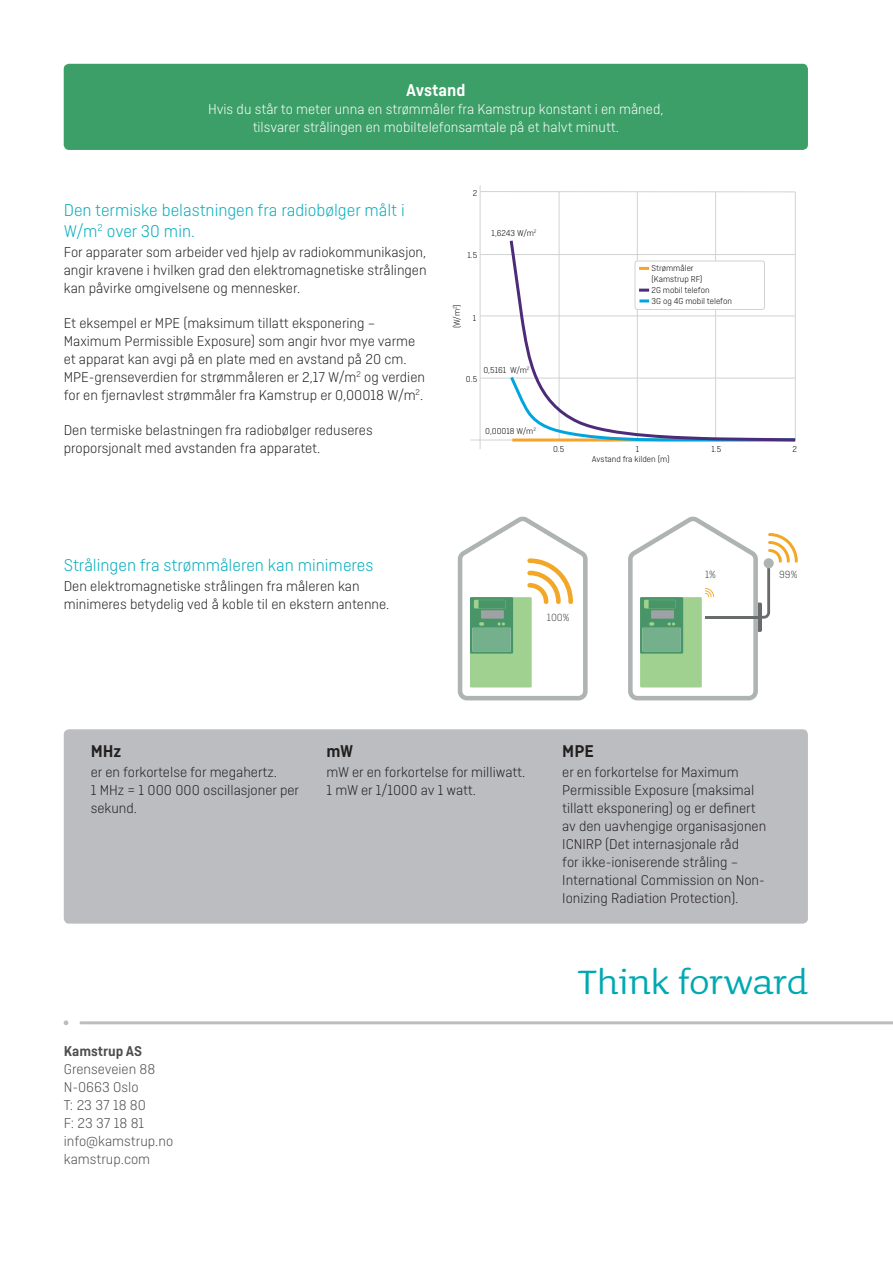
<style>
.page{position:relative;width:893px;height:1263px;background:#fff}
.page>*{position:absolute;margin:0;border:0;box-sizing:border-box;transform-origin:0 0}
.t1{font:45px "Sauna Pro";color:#00a9b1}
.t2{font:300 18px/21px "Ciutadella";color:#00acbb}
.t3{font:600 18px "Ciutadella";color:#231f20}
.t4{font:600 18px "Ciutadella";color:#fff}
.t5{font:300 15px/18px "Ciutadella";color:#231f20}
.t6{font:300 15px/18px "Ciutadella";color:#fff;text-align:center}
.t7{font:300 15px/18px "Ciutadella";color:#4b4c4d}
.t8{font:600 15px "Ciutadella";color:#4b4c4d}
.t9{font:300 10.95px "Ciutadella";color:#424446}
.t10{font:300 9px/10.8px "Ciutadella";color:#000001}
</style>
<div class="page">
<svg style="left:64px;top:1020px;width:829px;height:5px"></svg>
<hr style="left:480px;top:185px;width:1px;height:264px;background:#d1d2d2">
<hr style="left:470px;top:440px;width:325px;height:1px;background:#d1d2d2">
<hr style="left:559px;top:192px;width:1px;height:248px;background:#d1d2d2">
<hr style="left:637px;top:192px;width:1px;height:248px;background:#d1d2d2">
<hr style="left:715px;top:192px;width:1px;height:248px;background:#d1d2d2">
<hr style="left:795px;top:192px;width:1px;height:248px;background:#d1d2d2">
<hr style="left:480px;top:254px;width:315px;height:1px;background:#d1d2d2">
<hr style="left:480px;top:316px;width:315px;height:1px;background:#d1d2d2">
<hr style="left:480px;top:378px;width:315px;height:1px;background:#d1d2d2">
<hr style="left:480px;top:191px;width:315px;height:1px;background:#d1d2d2">
<svg style="left:508px;top:237px;width:288px;height:205px"></svg>
<div style="left:635px;top:261px;width:129px;height:48px;background:#fff;border-radius:2px"></div>
<div style="left:635px;top:261px;width:130px;height:49px;border:1px solid #d1d2d2;border-radius:2px"></div>
<svg style="left:639px;top:267px;width:10px;height:3px"></svg>
<svg style="left:639px;top:289px;width:10px;height:3px"></svg>
<svg style="left:639px;top:299px;width:10px;height:3px"></svg>
<svg style="left:628px;top:516px;width:170px;height:185px"></svg>
<svg style="left:457px;top:516px;width:131px;height:185px"></svg>
<div style="left:64px;top:64px;width:744px;height:86px;background:#3c9f67;border-radius:5px"></div>
<div style="left:64px;top:729px;width:744px;height:195px;background:#bcbdc0;border-radius:5px"></div>
<p class="t4" style="left:406px;top:80px;width:61px">Avstand</p>
<p class="t6" style="left:208px;top:100px;width:457px">Hvis du står to meter unna en strømmåler fra Kamstrup konstant i en måned, tilsvarer strålingen en mobiltelefonsamtale på et halvt minutt.</p>
<p class="t2" style="left:64px;top:199px;width:342px">Den termiske belastningen fra radiobølger målt i<br>W/m<sup>2</sup> over 30 min.</p>
<p class="t5" style="left:64px;top:243px;width:364px;text-align:justify">For apparater som arbeider ved hjelp av radiokommunikasjon, angir kravene i hvilken grad den elektromagnetiske strålingen kan påvirke omgivelsene og mennesker.</p>
<p class="t5" style="left:64px;top:314px;width:363px">Et eksempel er MPE (maksimum tillatt eksponering – Maximum Permissible Exposure) som angir hvor mye varme et apparat kan avgi på en plate med en avstand på 20 cm.<br>MPE-grenseverdien for strømmåleren er 2,17 W/m<sup>2</sup> og verdien for en fjernavlest strømmåler fra Kamstrup er 0,00018 W/m<sup>2</sup>.</p>
<p class="t5" style="left:64px;top:421px;width:310px">Den termiske belastningen fra radiobølger reduseres proporsjonalt med avstanden fra apparatet.</p>
<p class="t10" style="left:473px;top:187px;width:6px">2</p>
<p class="t10" style="left:467px;top:250px;width:11px">1.5</p>
<p class="t10" style="left:492px;top:228px;width:46px">1,6243 W/m<sup>2</sup></p>
<p class="t10" style="left:451px;top:328px;width:26px;rotate:-90deg">(W/m<sup>2</sup>)</p>
<p class="t10" style="left:473px;top:313px;width:5px">1</p>
<p class="t10" style="left:483px;top:364px;width:48px">0,5161 W/m<sup>2</sup></p>
<p class="t10" style="left:466px;top:374px;width:13px">0.5</p>
<p class="t10" style="left:485px;top:425px;width:52px">0,00018 W/m<sup>2</sup></p>
<p class="t10" style="left:553px;top:443px;width:13px">0.5</p>
<p class="t10" style="left:651px;top:263px;width:82px">Strømmåler (Kamstrup RF)<br>2G mobil telefon<br>3G og 4G mobil telefon</p>
<p class="t10" style="left:636px;top:443px;width:5px">1</p>
<p class="t10" style="left:711px;top:443px;width:11px">1.5</p>
<p class="t10" style="left:792px;top:443px;width:6px">2</p>
<p class="t10" style="left:592px;top:454px;width:79px">Avstand fra kilden (m)</p>
<p class="t2" style="left:64px;top:555px;width:311px">Strålingen fra strømmåleren kan minimeres</p>
<p class="t5" style="left:64px;top:577px;width:327px">Den elektromagnetiske strålingen fra måleren kan minimeres betydelig ved å koble til en ekstern antenne.</p>
<p class="t9" style="left:547px;top:612px;width:24px">100%</p>
<p class="t9" style="left:705px;top:568px;width:12px">1%</p>
<p class="t9" style="left:779px;top:568px;width:20px">99%</p>
<p class="t3" style="left:91px;top:740px;width:32px">MHz</p>
<p class="t5" style="left:91px;top:763px;width:210px">er en forkortelse for megahertz.<br>1 MHz = 1 000 000 oscillasjoner per sekund.</p>
<p class="t3" style="left:326px;top:740px;width:28px">mW</p>
<p class="t5" style="left:326px;top:763px;width:200px">mW er en forkortelse for milliwatt.<br>1 mW er 1/1000 av 1 watt.</p>
<p class="t8" style="left:64px;top:1042px;width:80px">Kamstrup AS</p>
<p class="t7" style="left:64px;top:1060px;width:111px">Grenseveien 88<br>N-0663 Oslo<br>T: 23 37 18 80<br>F: 23 37 18 81 info@kamstrup.no kamstrup.com</p>
<p class="t3" style="left:562px;top:740px;width:33px">MPE</p>
<p class="t5" style="left:562px;top:763px;width:206px">er en forkortelse for Maximum Permissible Exposure (maksimal tillatt eksponering) og er definert av den uavhengige organisasjonen ICNIRP (Det internasjonale råd<br>for ikke-ioniserende stråling – International Commission on Non-Ionizing Radiation Protection).</p>
<h1 class="t1" style="left:577px;top:957px;width:232px">Think forward</h1>
</div>
